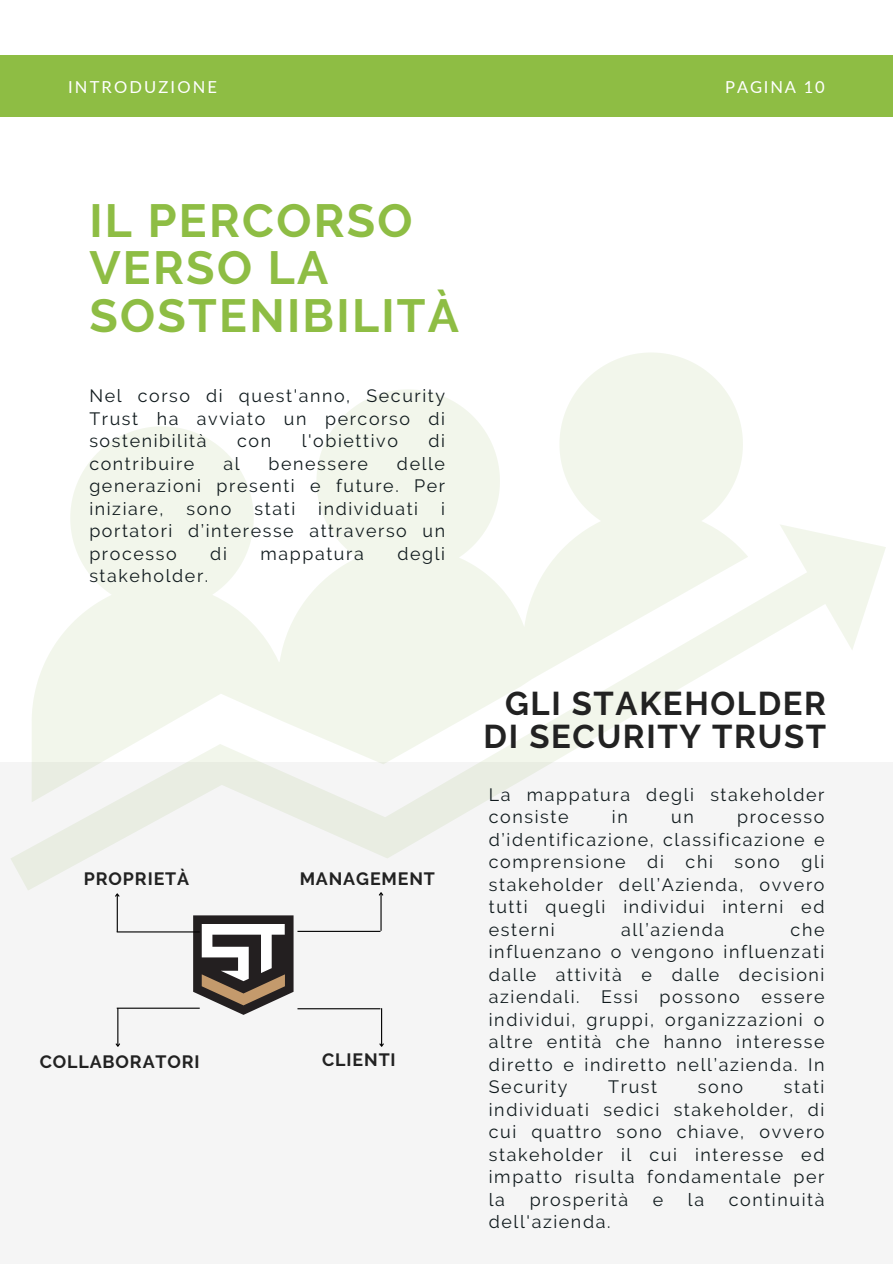
<style>
.page{position:relative;width:893px;height:1264px;background:#fff}
.page>*{position:absolute;margin:0;border:0;box-sizing:border-box;transform-origin:0 0}
.t1{font:700 46.35px/47.2px "Raleway";letter-spacing:.05em;color:#8ebd44}
.t2{font:700 32.85px/33.8px "Raleway";letter-spacing:.05em;color:#222;text-align:right}
.t3{font:17.85px/22.5px "Raleway";letter-spacing:.09em;color:#111b1e;text-align:justify}
.t4{font:700 17.85px "Raleway";letter-spacing:.05em;color:#222}
.t5{font:16.5px "Lato";letter-spacing:.13em;color:#fff}
.t6{font:16.5px "Lato";letter-spacing:.11em;color:#fff}
</style>
<div class="page">
<div style="left:0;top:55px;width:892px;height:61px;background:#8ebd44"></div>
<div style="left:0;top:762px;width:892px;height:501px;background:#f5f5f5"></div>
<svg style="left:11px;top:525px;width:874px;height:365px"></svg>
<svg style="left:32px;top:352px;width:716px;height:450px;fill:#f2f6eb"></svg>
<svg style="left:193px;top:915px;width:100px;height:99px"></svg>
<hr style="left:297px;top:930px;width:83px;height:1px;background:#000">
<hr style="left:297px;top:1008px;width:83px;height:1px;background:#000">
<hr style="left:117px;top:1007px;width:83px;height:1px;background:#000">
<hr style="left:117px;top:931px;width:83px;height:1px;background:#000">
<hr style="left:117px;top:893px;width:1px;height:38px;background:#000">
<svg style="left:115px;top:893px;width:5px;height:4px"></svg>
<hr style="left:380px;top:892px;width:1px;height:38px;background:#000">
<svg style="left:378px;top:892px;width:6px;height:4px"></svg>
<hr style="left:117px;top:1008px;width:1px;height:38px;background:#000">
<svg style="left:115px;top:1042px;width:5px;height:5px"></svg>
<hr style="left:381px;top:1008px;width:1px;height:38px;background:#000">
<svg style="left:379px;top:1042px;width:5px;height:5px"></svg>
<p class="t5" style="left:68px;top:77px;width:150px">INTRODUZIONE</p>
<p class="t6" style="left:725px;top:76px;width:101px">PAGINA 10</p>
<h1 class="t1" style="left:89px;top:197px;width:371px">IL PERCORSO<br>VERSO LA<br>SOSTENIBILITÀ</h1>
<p class="t3" style="left:89px;top:384px;width:357px">Nel corso di quest'anno, Security Trust ha avviato un percorso di sostenibilità</p>
<p class="t3" style="left:237px;top:429px;width:35px">con</p>
<p class="t3" style="left:302px;top:429px;width:98px">l'obiettivo</p>
<p class="t3" style="left:428px;top:429px;width:18px">di</p>
<p class="t3" style="left:89px;top:452px;width:107px">contribuire</p>
<p class="t3" style="left:223px;top:452px;width:18px">al</p>
<p class="t3" style="left:268px;top:452px;width:101px">benessere</p>
<p class="t3" style="left:89px;top:452px;width:357px;text-indent:307px">delle generazioni presenti e future. Per iniziare,</p>
<p class="t3" style="left:89px;top:497px;width:357px;text-indent:352px">i portatori d’interesse attraverso un processo</p>
<p class="t3" style="left:186px;top:497px;width:47px">sono</p>
<p class="t3" style="left:254px;top:497px;width:42px">stati</p>
<p class="t3" style="left:318px;top:497px;width:101px">individuati</p>
<p class="t3" style="left:210px;top:542px;width:18px">di</p>
<p class="t3" style="left:260px;top:542px;width:105px">mappatura</p>
<p class="t3" style="left:397px;top:542px;width:49px">degli</p>
<p class="t3" style="left:89px;top:564px;width:120px">stakeholder.</p>
<p class="t4" style="left:84px;top:868px;width:107px">PROPRIETÀ</p>
<p class="t4" style="left:299px;top:868px;width:137px">MANAGEMENT</p>
<p class="t4" style="left:40px;top:1050px;width:161px">COLLABORATORI</p>
<p class="t4" style="left:322px;top:1049px;width:75px">CLIENTI</p>
<h2 class="t2" style="left:483px;top:686px;width:344px">GLI STAKEHOLDER<br>DI SECURITY TRUST</h2>
<p class="t3" style="left:489px;top:783px;width:337px">La mappatura degli stakeholder consiste</p>
<p class="t3" style="left:612px;top:805px;width:17px">in</p>
<p class="t3" style="left:671px;top:805px;width:24px">un</p>
<p class="t3" style="left:489px;top:805px;width:337px;text-indent:248px">processo d’identificazione, classificazione e comprensione di chi sono gli stakeholder dell’Azienda, ovvero tutti quegli individui interni ed esterni</p>
<p class="t3" style="left:489px;top:918px;width:337px;text-indent:302px">che influenzano o vengono influenzati dalle attività e dalle decisioni aziendali. Essi possono essere individui, gruppi, organizzazioni o altre entità che hanno interesse diretto e indiretto nell’azienda. In Security</p>
<p class="t3" style="left:621px;top:918px;width:104px">all’azienda</p>
<p class="t3" style="left:489px;top:1075px;width:337px;text-indent:295px">stati individuati sedici stakeholder, di cui quattro sono chiave, ovvero stakeholder il cui interesse ed impatto risulta fondamentale per la</p>
<p class="t3" style="left:608px;top:1075px;width:50px">Trust</p>
<p class="t3" style="left:697px;top:1075px;width:47px">sono</p>
<p class="t3" style="left:529px;top:1188px;width:100px">prosperità</p>
<p class="t3" style="left:652px;top:1188px;width:12px">e</p>
<p class="t3" style="left:687px;top:1188px;width:18px">la</p>
<p class="t3" style="left:728px;top:1188px;width:97px">continuità</p>
<p class="t3" style="left:489px;top:1210px;width:123px">dell'azienda.</p>
</div>
